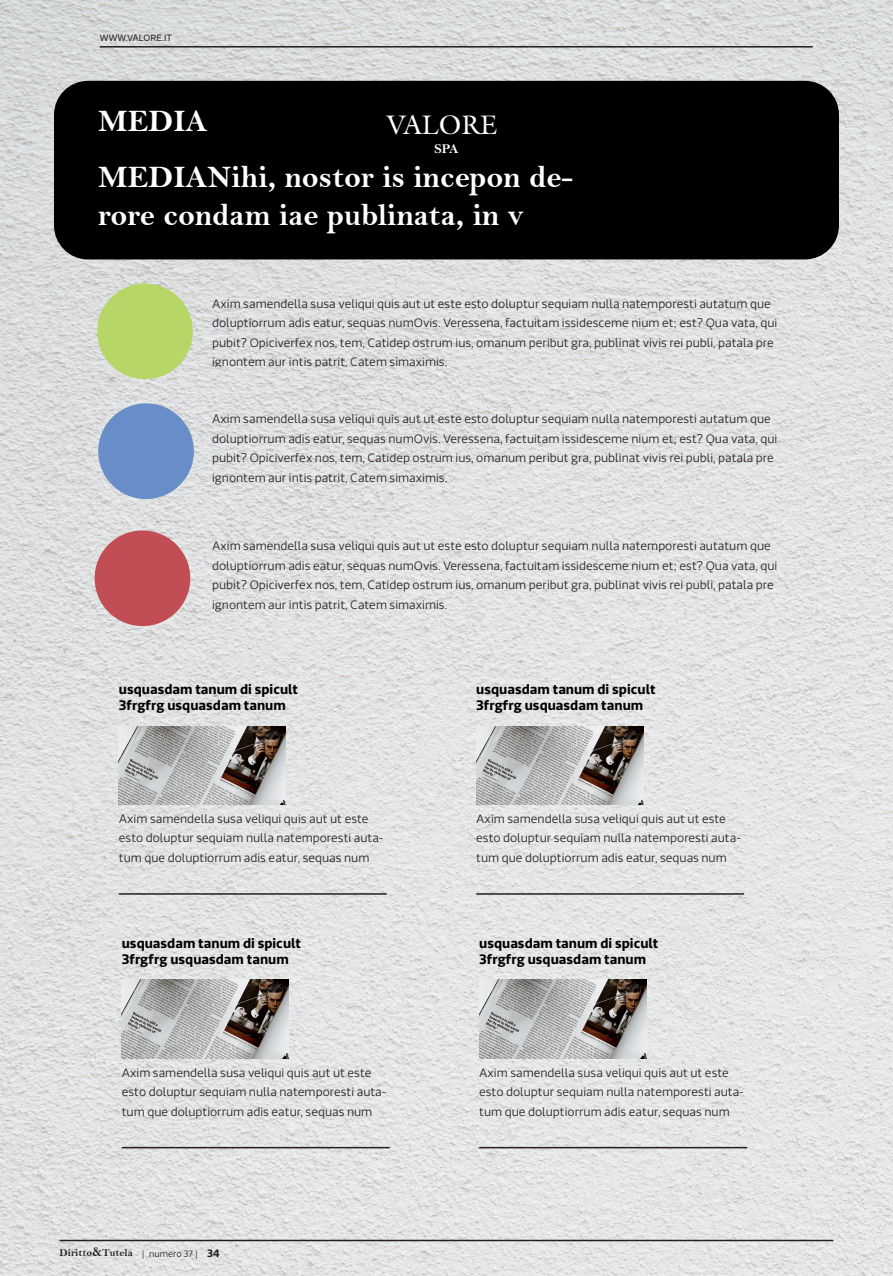
<style>
.page{position:relative;width:893px;height:1276px;background:#fff}
.page>*{position:absolute;margin:0;border:0;box-sizing:border-box;transform-origin:0 0}
.t1{font:31.5px/37.8px "Bell MT Bold";color:#fff}
.t2{font:27px "Galliard Pro";letter-spacing:-.01em;color:#fff}
.t3{font:700 13.5px/16.2px "Riona Sans W04";color:#000001}
.t4{font:13.5px "Bell MT Bold";color:#fff}
.t5{font:300 12px/19.5px "Riona Sans W04";color:#231f20}
.t6{font:10.5px "Bell MT Bold";color:#231f20}
.t7{font:9px "Riona Sans W04";color:#231f20}
.t8{font:300 9px "Riona Sans W04";color:#231f20}
.s1{font-size:13.5px}
.s2{font-weight:700;font-size:10.5px}
</style>
<div class="page">
<img style="left:0;top:0;width:893px;height:1276px">
<hr style="left:100px;top:46px;width:713px;height:2px;background:#231f20">
<hr style="left:60px;top:1239px;width:773px;height:2px;background:#231f20">
<div style="left:54px;top:81px;width:785px;height:178px;background:#000001;border-radius:34px"></div>
<hr style="left:119px;top:893px;width:268px;height:1px;background:#231f20">
<div style="left:97px;top:283px;width:96px;height:96px;background:#b6d668;border-radius:50%"></div>
<div style="left:95px;top:530px;width:95px;height:96px;background:#c14e55;border-radius:50%"></div>
<div style="left:98px;top:403px;width:96px;height:96px;background:#688dc8;border-radius:50%"></div>
<img style="left:119px;top:726px;width:167px;height:79px">
<hr style="left:476px;top:893px;width:268px;height:1px;background:#231f20">
<img style="left:476px;top:726px;width:167px;height:79px">
<hr style="left:122px;top:1147px;width:268px;height:1px;background:#231f20">
<img style="left:122px;top:980px;width:167px;height:78px">
<hr style="left:479px;top:1147px;width:268px;height:1px;background:#231f20">
<img style="left:479px;top:980px;width:167px;height:78px">
<p class="t7" style="left:100px;top:32px;width:74px">WWW.VALORE.IT</p>
<p class="t1" style="left:98px;top:102px;width:111px">MEDIA</p>
<p class="t2" style="left:387px;top:107px;width:112px">VALORE</p>
<p class="t4" style="left:434px;top:140px;width:26px">SPA</p>
<p class="t1" style="left:98px;top:158px;width:476px">MEDIANihi, nostor is incepon de&shy;rore condam iae publinata, in v</p>
<p class="t5" style="left:212px;top:294px;width:567px">Axim samendella susa veliqui quis aut ut este esto doluptur sequiam nulla natemporesti autatum que doluptiorrum adis eatur, sequas numOvis. Veressena, factuitam issidesceme nium et; est? Qua vata, qui pubit? Opiciverfex nos, tem, Catidep ostrum ius, omanum peribut gra, publinat vivis rei publi, patala pre ignontem aur intis patrit, Catem simaximis.</p>
<p class="t5" style="left:212px;top:409px;width:567px">Axim samendella susa veliqui quis aut ut este esto doluptur sequiam nulla natemporesti autatum que doluptiorrum adis eatur, sequas numOvis. Veressena, factuitam issidesceme nium et; est? Qua vata, qui pubit? Opiciverfex nos, tem, Catidep ostrum ius, omanum peribut gra, publinat vivis rei publi, patala pre ignontem aur intis patrit, Catem simaximis.</p>
<p class="t5" style="left:212px;top:536px;width:567px">Axim samendella susa veliqui quis aut ut este esto doluptur sequiam nulla natemporesti autatum que doluptiorrum adis eatur, sequas numOvis. Veressena, factuitam issidesceme nium et; est? Qua vata, qui pubit? Opiciverfex nos, tem, Catidep ostrum ius, omanum peribut gra, publinat vivis rei publi, patala pre ignontem aur intis patrit, Catem simaximis.</p>
<p class="t3" style="left:119px;top:681px;width:181px">usquasdam tanum di spicult<br>3frgfrg usquasdam tanum</p>
<p class="t3" style="left:476px;top:681px;width:181px">usquasdam tanum di spicult<br>3frgfrg usquasdam tanum</p>
<p class="t5" style="left:119px;top:809px;width:266px">Axim samendella susa veliqui quis aut ut este esto doluptur sequiam nulla natemporesti auta&shy;tum que doluptiorrum adis eatur, sequas num</p>
<p class="t5" style="left:476px;top:809px;width:266px">Axim samendella susa veliqui quis aut ut este esto doluptur sequiam nulla natemporesti auta&shy;tum que doluptiorrum adis eatur, sequas num</p>
<p class="t3" style="left:122px;top:935px;width:181px">usquasdam tanum di spicult<br>3frgfrg usquasdam tanum</p>
<p class="t3" style="left:479px;top:935px;width:181px">usquasdam tanum di spicult<br>3frgfrg usquasdam tanum</p>
<p class="t5" style="left:122px;top:1062px;width:266px">Axim samendella susa veliqui quis aut ut este esto doluptur sequiam nulla natemporesti auta&shy;tum que doluptiorrum adis eatur, sequas num</p>
<p class="t5" style="left:479px;top:1062px;width:266px">Axim samendella susa veliqui quis aut ut este esto doluptur sequiam nulla natemporesti auta&shy;tum que doluptiorrum adis eatur, sequas num</p>
<p class="t6" style="left:60px;top:1246px;width:75px">Diritto<span class="s1">&amp;</span>Tutela</p>
<p class="t8" style="left:142px;top:1248px;width:79px">| numero 37 | <span class="s2">34</span></p>
</div>
